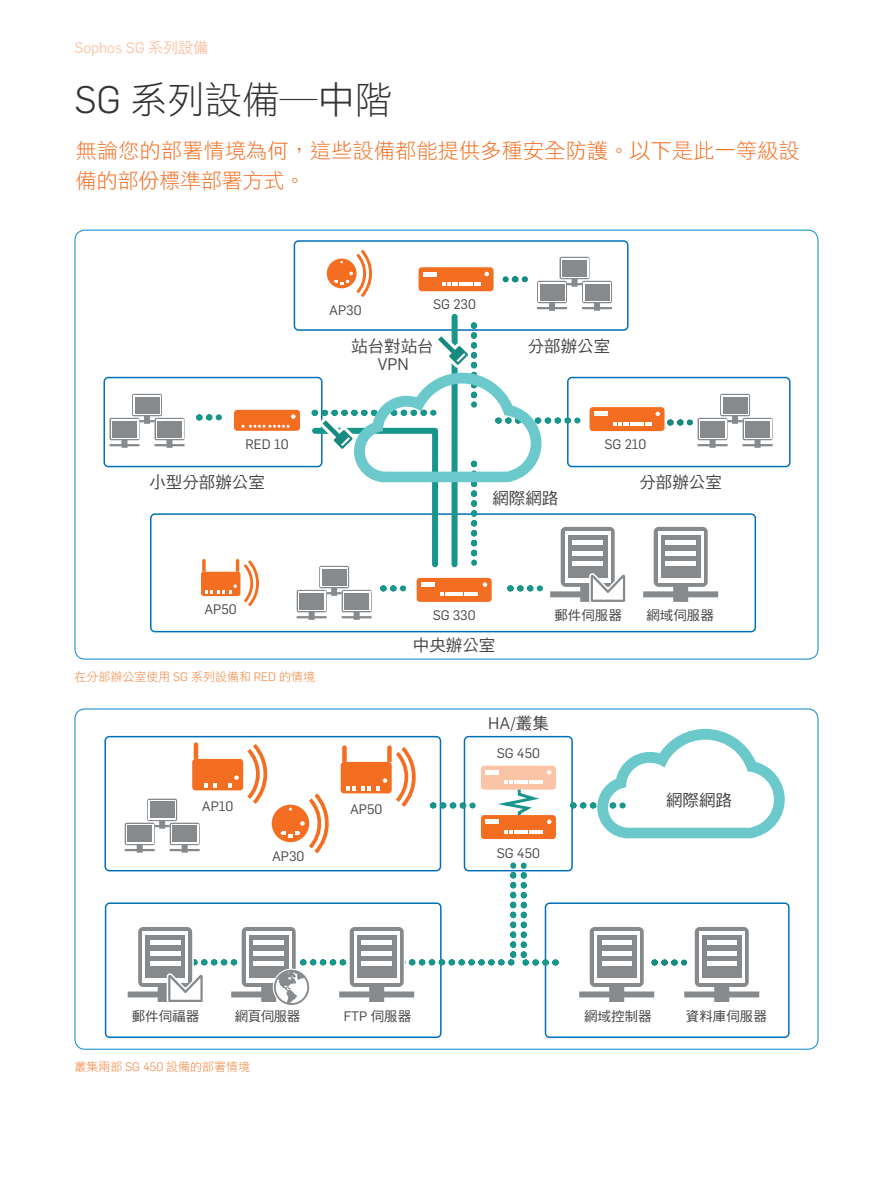
<style>
.page{position:relative;width:893px;height:1191px;background:#fff}
.page>*{position:absolute;margin:0;border:0;box-sizing:border-box;transform-origin:0 0}
.t1{font:37.5px "DF Hei Std W3";color:#323332}
.t2{font:21px/30px "DF Hei Std W3";letter-spacing:.015em;color:#f36e21}
.t3{font:16.5px "DF Hei Std W5";color:#484545}
.t4{font:16.5px "Flama";color:#484545}
.t5{font:15px "Flama";color:#fbc4a7}
.t6{font:13.5px "Flama";color:#484545}
.t7{font:13.5px "DF Hei Std W5";color:#484545}
.t8{font:12px "DF Hei Std W3";color:#f4833b}
.s1{font-family:"DF Hei Std W5"}
.s2{font-family:"Flama";font-weight:300}
</style>
<div class="page">
<svg style="left:150px;top:620px;width:606px;height:12px"></svg>
<svg style="left:104px;top:240px;width:687px;height:380px"></svg>
<svg style="left:105px;top:902px;width:20px;height:136px"></svg>
<svg style="left:104px;top:736px;width:21px;height:135px"></svg>
<svg style="left:125px;top:729px;width:665px;height:309px"></svg>
<p class="t5" style="left:74px;top:38px;width:135px">Sophos SG <span class="s1">系列設備</span></p>
<h1 class="t1" style="left:74px;top:80px;width:319px"><span class="s2">SG</span> 系列設備─中階</h1>
<h2 class="t2" style="left:76px;top:135px;width:725px">無論您的部署情境為何，這些設備都能提供多種安全防護。以下是此一等級設備的部份標準部署方式。</h2>
<p class="t6" style="left:329px;top:301px;width:34px">AP30</p>
<p class="t6" style="left:433px;top:295px;width:44px">SG 230</p>
<p class="t3" style="left:351px;top:337px;width:84px">站台對站台</p>
<p class="t4" style="left:378px;top:353px;width:32px">VPN</p>
<p class="t3" style="left:528px;top:337px;width:84px">分部辦公室</p>
<p class="t6" style="left:245px;top:434px;width:45px">RED 10</p>
<p class="t6" style="left:604px;top:435px;width:44px">SG 210</p>
<p class="t3" style="left:149px;top:473px;width:117px">小型分部辦公室</p>
<p class="t3" style="left:639px;top:473px;width:84px">分部辦公室</p>
<p class="t3" style="left:492px;top:489px;width:67px">網際網路</p>
<p class="t6" style="left:204px;top:600px;width:34px">AP50</p>
<p class="t8" style="left:74px;top:670px;width:242px">在分部辦公室使用 <span class="s2">SG</span> 系列設備和 <span class="s2">RED</span> 的情境</p>
<p class="t6" style="left:433px;top:605px;width:44px">SG 330</p>
<p class="t7" style="left:554px;top:607px;width:69px">郵件伺服器</p>
<p class="t7" style="left:646px;top:607px;width:69px">網域伺服器</p>
<p class="t3" style="left:413px;top:636px;width:84px">中央辦公室</p>
<p class="t4" style="left:488px;top:712px;width:62px">HA/<span class="s1">叢集</span></p>
<p class="t6" style="left:497px;top:743px;width:45px">SG 450</p>
<p class="t6" style="left:202px;top:797px;width:33px">AP10</p>
<p class="t3" style="left:666px;top:791px;width:67px">網際網路</p>
<p class="t6" style="left:350px;top:800px;width:34px">AP50</p>
<p class="t6" style="left:272px;top:846px;width:34px">AP30</p>
<p class="t6" style="left:497px;top:844px;width:45px">SG 450</p>
<p class="t7" style="left:132px;top:1009px;width:69px">郵件伺福器</p>
<p class="t7" style="left:235px;top:1009px;width:67px">網頁伺服器</p>
<p class="t6" style="left:344px;top:1007px;width:69px">FTP <span class="s1">伺服器</span></p>
<p class="t7" style="left:584px;top:1009px;width:69px">網域控制器</p>
<p class="t7" style="left:686px;top:1009px;width:82px">資料庫伺服器</p>
<p class="t8" style="left:74px;top:1060px;width:177px">叢集兩部 <span class="s2">SG 450</span> 設備的部署情境</p>
</div>
